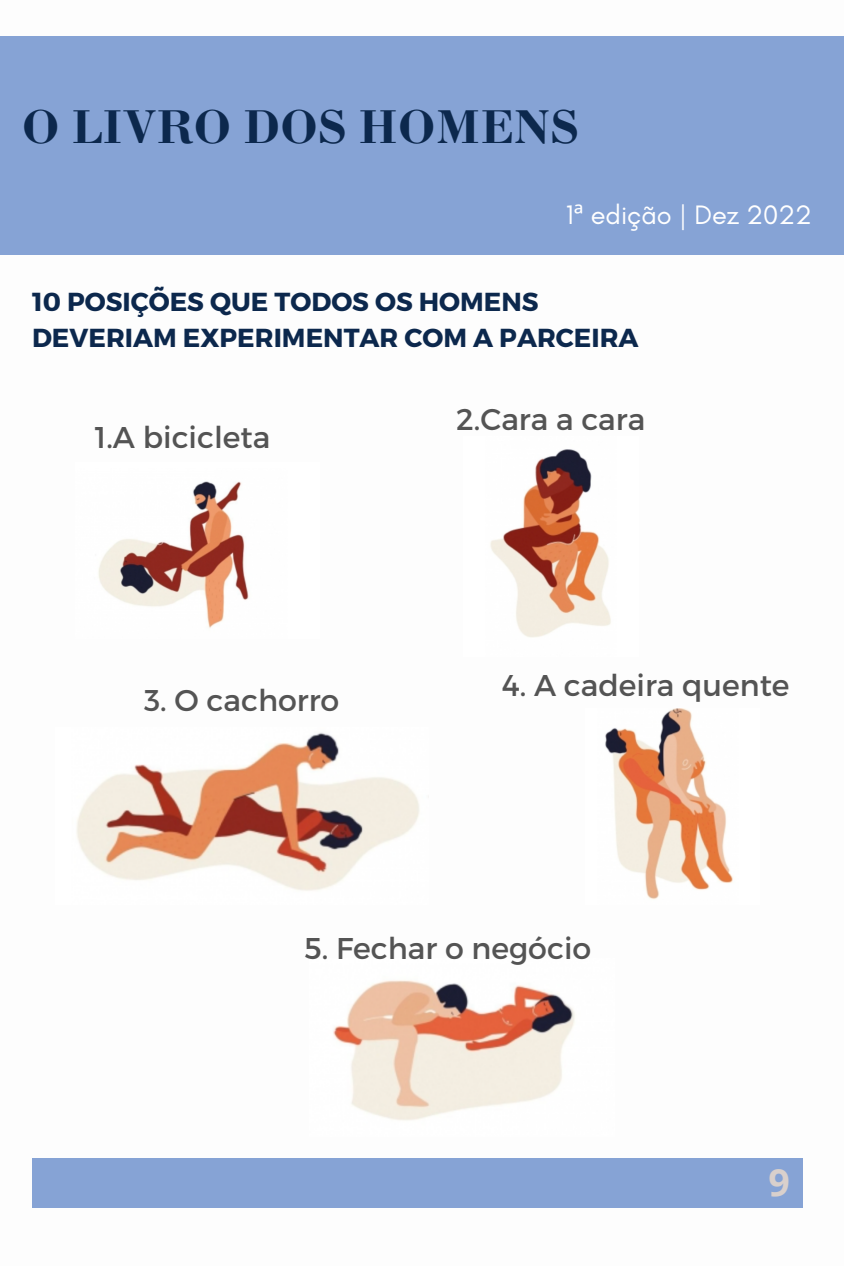
<style>
.page{position:relative;width:844px;height:1266px;background:#fff}
.page>*{position:absolute;margin:0;border:0;box-sizing:border-box;transform-origin:0 0}
.t1{font:700 49.8px "Bodoni";color:#0c284d}
.t2{font:700 37.5px "Open Sans";color:#d9d0cc}
.t3{font:30px "Montserrat";color:#545454}
.t4{font:27.15px "Glacial Indifference";color:#fff}
.t5{font:700 26.03px/36px "Montserrat";color:#0c284d}
.s1{font-family:"Noto Sans"}
</style>
<div class="page">
<div style="left:0;top:36px;width:844px;height:218px;background:#86a3d5"></div>
<div style="left:32px;top:1158px;width:770px;height:50px;background:#86a3d5"></div>
<img style="left:98px;top:481px;width:151px;height:147px">
<img style="left:490px;top:449px;width:121px;height:189px">
<img style="left:76px;top:732px;width:344px;height:159px">
<img style="left:605px;top:709px;width:128px;height:191px">
<img style="left:333px;top:980px;width:242px;height:141px">
<h1 class="t1" style="left:22px;top:96px;width:559px">O LIVRO DOS HOMENS</h1>
<p class="t4" style="left:566px;top:198px;width:247px">1<span class="s1">ª</span> edição | Dez 2022</p>
<p class="t5" style="left:32px;top:282px;width:608px">10 POSIÇÕES QUE TODOS OS HOMENS<br>DEVERIAM EXPERIMENTAR COM A PARCEIRA</p>
<p class="t3" style="left:95px;top:418px;width:177px">1.A bicicleta</p>
<p class="t3" style="left:144px;top:680px;width:197px">3. O cachorro</p>
<p class="t3" style="left:456px;top:400px;width:191px">2.Cara a cara</p>
<p class="t3" style="left:502px;top:666px;width:289px">4. A cadeira quente</p>
<p class="t3" style="left:304px;top:929px;width:288px">5. Fechar o negócio</p>
<p class="t2" style="left:768px;top:1156px;width:23px">9</p>
</div>
